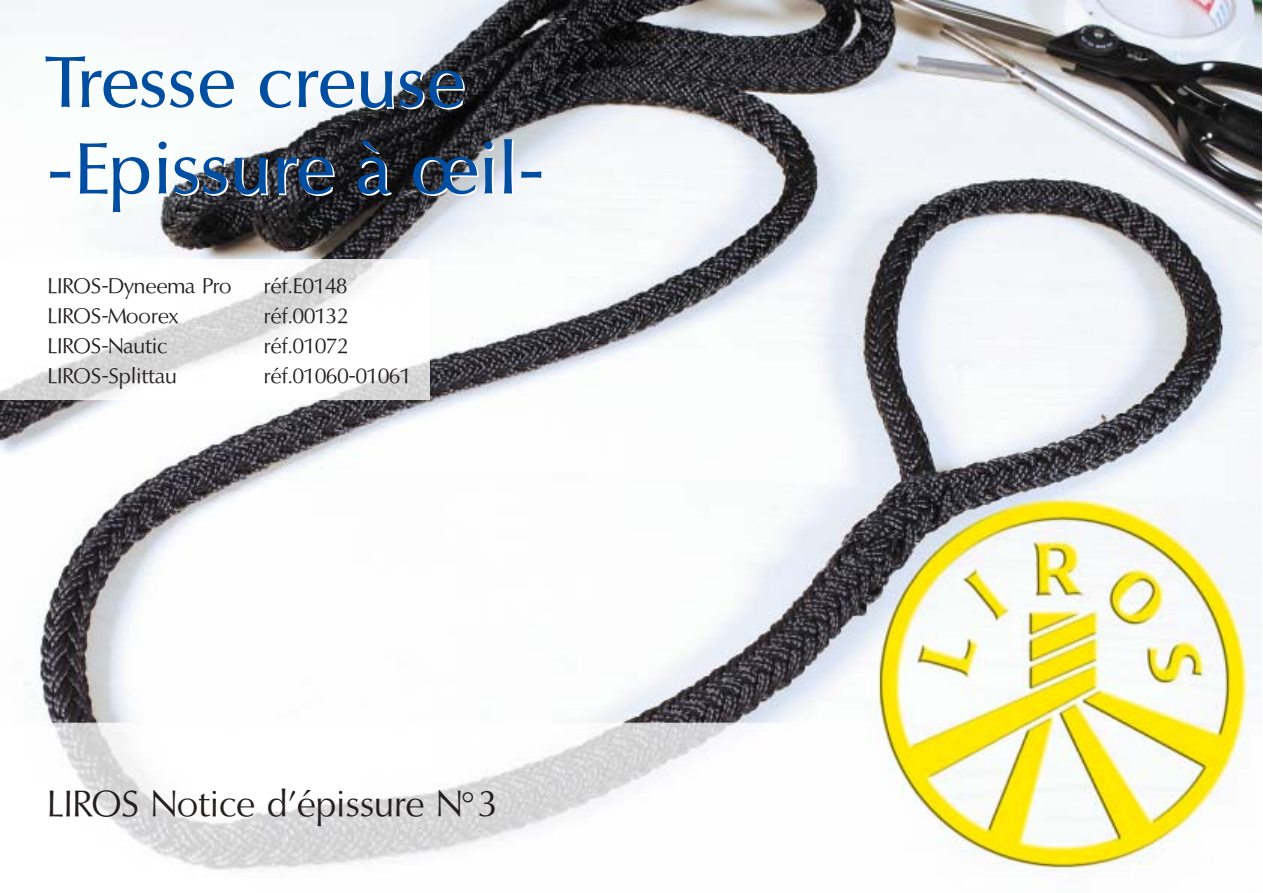
<style>
.page{position:relative;width:1263px;height:893px;background:#fff}
.page>*{position:absolute;margin:0;border:0;box-sizing:border-box;transform-origin:0 0}
.t1{font:72px/86.4px "Opt Med";letter-spacing:.045em;color:#004ea2}
.t2{font:36px "Opt Reg";letter-spacing:.05em;color:#231f1f}
.t3{font:21px "Opt Reg";letter-spacing:.05em;color:#231f1f}
</style>
<div class="page">
<img style="left:0;top:0;width:1262px;height:871px">
<img style="left:0;top:259px;width:429px;height:141px">
<h1 class="t1" style="left:48px;top:45px;width:497px">Tresse creuse -Epissure à œil-</h1>
<p class="t3" style="left:48px;top:276px;width:184px">LIROS-Dyneema Pro</p>
<p class="t3" style="left:264px;top:276px;width:84px">réf.E0148</p>
<p class="t3" style="left:48px;top:306px;width:131px">LIROS-Moorex</p>
<p class="t3" style="left:264px;top:306px;width:85px">réf.00132</p>
<p class="t3" style="left:48px;top:336px;width:120px">LIROS-Nautic</p>
<p class="t3" style="left:264px;top:336px;width:85px">réf.01072</p>
<p class="t3" style="left:48px;top:366px;width:129px">LIROS-Splittau</p>
<p class="t3" style="left:264px;top:366px;width:148px">réf.01060-01061</p>
<h2 class="t2" style="left:48px;top:787px;width:450px">LIROS Notice d’épissure N° 3</h2>
</div>
